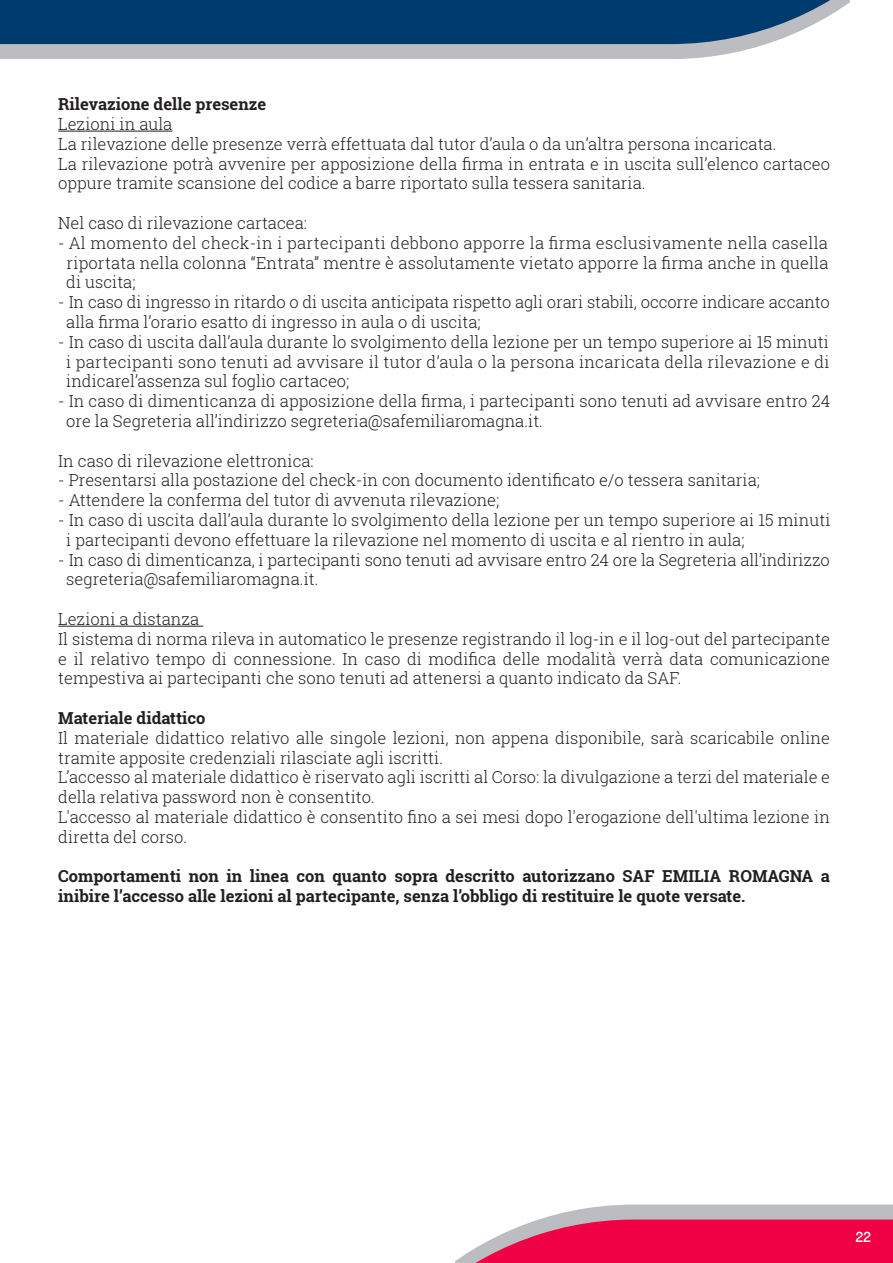
<style>
.page{position:relative;width:893px;height:1263px;background:#fff}
.page>*{position:absolute;margin:0;border:0;box-sizing:border-box;transform-origin:0 0}
.t1{font:300 16.5px/19.8px "Roboto Slab";color:#231f20}
.t2{font:700 16.5px/19.8px "Roboto Slab";color:#231f20}
.t3{font:15px "Knockout HTF31 Junior Middlewt";color:#fff}
</style>
<div class="page">
<svg style="left:455px;top:1204px;width:438px;height:59px"></svg>
<svg style="left:0;top:44px;width:766px;height:15px;fill:#bcbdc0"></svg>
<svg style="left:0;top:0;width:849px;height:44px"></svg>
<hr style="left:58px;top:131px;width:114px;height:1px;background:#231f20">
<hr style="left:58px;top:626px;width:145px;height:1px;background:#231f20">
<p class="t2" style="left:58px;top:94px;width:209px">Rilevazione delle presenze</p>
<p class="t1" style="left:58px;top:114px;width:773px">Lezioni in aula<br>La rilevazione delle presenze verrà effettuata dal tutor d’aula o da un’altra persona incaricata.<br>La rilevazione potrà avvenire per apposizione della firma in entrata e in uscita sull’elenco cartaceo oppure tramite scansione del codice a barre riportato sulla tessera sanitaria.</p>
<p class="t1" style="left:58px;top:213px;width:250px">Nel caso di rilevazione cartacea:</p>
<p class="t1" style="left:66px;top:232px;width:764px;text-align:justify;text-indent:-8px">- Al momento del check-in i partecipanti debbono apporre la firma esclusivamente nella casella riportata nella colonna “Entrata” mentre è assolutamente vietato apporre la firma anche in quella di uscita;</p>
<p class="t1" style="left:66px;top:292px;width:765px;text-indent:-8px">- In caso di ingresso in ritardo o di uscita anticipata rispetto agli orari stabili, occorre indicare accanto alla firma l’orario esatto di ingresso in aula o di uscita;</p>
<p class="t1" style="left:66px;top:331px;width:765px;text-align:justify;text-indent:-8px">- In caso di uscita dall’aula durante lo svolgimento della lezione per un tempo superiore ai 15 minuti i partecipanti sono tenuti ad avvisare il tutor d’aula o la persona incaricata della rilevazione e di indicarel’assenza sul foglio cartaceo;</p>
<p class="t1" style="left:66px;top:391px;width:766px;text-indent:-8px">- In caso di dimenticanza di apposizione della firma, i partecipanti sono tenuti ad avvisare entro 24 ore la Segreteria all’indirizzo segreteria@safemiliaromagna.it.</p>
<p class="t1" style="left:58px;top:450px;width:257px">In caso di rilevazione elettronica:</p>
<p class="t1" style="left:58px;top:470px;width:703px">- Presentarsi alla postazione del check-in con documento identificato e/o tessera sanitaria;</p>
<p class="t1" style="left:58px;top:490px;width:443px">- Attendere la conferma del tutor di avvenuta rilevazione;</p>
<p class="t1" style="left:66px;top:510px;width:766px;text-indent:-8px">- In caso di uscita dall’aula durante lo svolgimento della lezione per un tempo superiore ai 15 minuti i partecipanti devono effettuare la rilevazione nel momento di uscita e al rientro in aula;</p>
<p class="t1" style="left:66px;top:549px;width:765px;text-indent:-8px">- In caso di dimenticanza, i partecipanti sono tenuti ad avvisare entro 24 ore la Segreteria all’indirizzo segreteria@safemiliaromagna.it.</p>
<p class="t1" style="left:58px;top:609px;width:773px">Lezioni a distanza<br>Il sistema di norma rileva in automatico le presenze registrando il log-in e il log-out del partecipante e il relativo tempo di connessione. In caso di modifica delle modalità verrà data comunicazione tempestiva ai partecipanti che sono tenuti ad attenersi a quanto indicato da SAF.</p>
<p class="t2" style="left:58px;top:708px;width:149px">Materiale didattico</p>
<p class="t1" style="left:58px;top:727px;width:773px">Il materiale didattico relativo alle singole lezioni, non appena disponibile, sarà scaricabile online tramite apposite credenziali rilasciate agli iscritti.<br>L’accesso al materiale didattico è riservato agli iscritti al Corso: la divulgazione a terzi del materiale e della relativa password non è consentito.<br>L'accesso al materiale didattico è consentito fino a sei mesi dopo l'erogazione dell'ultima lezione in diretta del corso.</p>
<p class="t2" style="left:58px;top:866px;width:773px">Comportamenti non in linea con quanto sopra descritto autorizzano SAF EMILIA ROMAGNA a inibire l’accesso alle lezioni al partecipante, senza l’obbligo di restituire le quote versate.</p>
<p class="t3" style="left:855px;top:1229px;width:17px">22</p>
</div>
